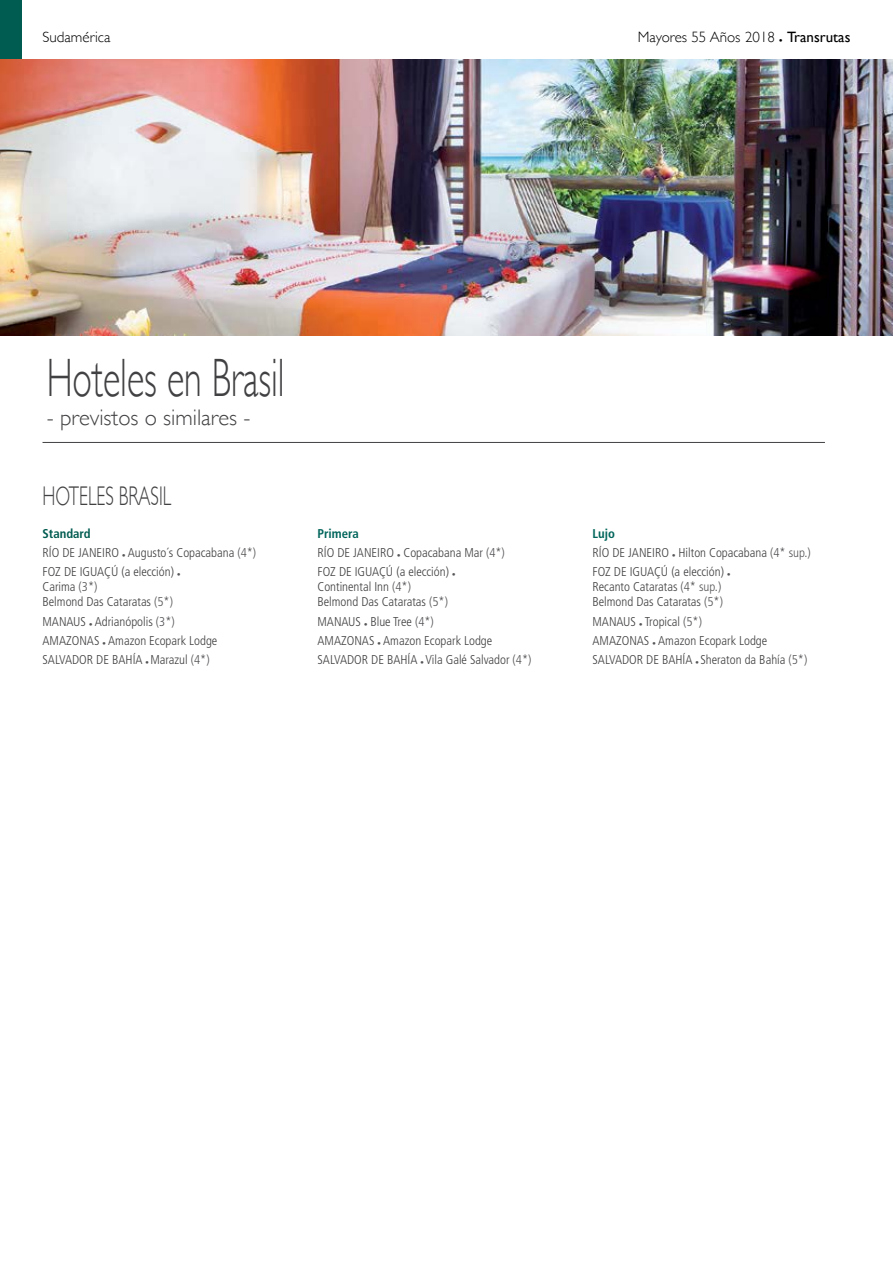
<style>
.page{position:relative;width:893px;height:1263px;background:#fff}
.page>*{position:absolute;margin:0;border:0;box-sizing:border-box;transform-origin:0 0}
.t1{font:300 54px "Gill Sans";color:#414042;scale:.67 1}
.t2{font:300 27px "Gill Sans";color:#414042;scale:.67 1}
.t3{font:300 22.5px "Gill Sans";color:#414042}
.t4{font:300 15px "Gill Sans";color:#000}
.t5{font:300 condensed 12.75px/19.2px "Frutiger";color:#414042}
.t6{font:4.5px "Wingdings";color:#565659}
.s1{font-weight:400}
.s2{font-weight:700;color:#005b50}
.s3{color:#565659}
.s4{font-weight:700;color:#00655b}
</style>
<div class="page">
<div style="left:0;top:0;width:21px;height:60px;background:#005b50"></div>
<img style="left:0;top:60px;width:893px;height:276px">
<hr style="left:43px;top:442px;width:782px;height:1px;background:#414042">
<p class="t4" style="left:43px;top:25px;width:70px">Sudamérica</p>
<p class="t4" style="left:638px;top:25px;width:214px">Mayores 55 Años 2018 ● <span class="s1">Transrutas</span></p>
<h1 class="t1" style="left:47px;top:336px;width:357px">Hoteles en Brasil</h1>
<h3 class="t3" style="left:47px;top:399px;width:205px">- previstos o similares -</h3>
<h2 class="t2" style="left:43px;top:474px;width:194px">HOTELES BRASIL</h2>
<p class="t5" style="left:43px;top:524px;width:215px"><span class="s2">Standard<br></span>RÍO DE JANEIRO <span class="s3">●</span> Augusto´s Copacabana <span class="s3">(4*)<br></span>FOZ DE IGUAÇÚ (a elección)</p>
<p class="t6" style="left:177px;top:572px;width:5px">●</p>
<p class="t5" style="left:43px;top:580px;width:132px;line-height:15px">Carima <span class="s3">(3*)<br></span>Belmond Das Cataratas <span class="s3">(5*)</span></p>
<p class="t5" style="left:43px;top:612px;width:176px">MANAUS <span class="s3">●</span> Adrianópolis <span class="s3">(3*)<br></span>AMAZONAS <span class="s3">●</span> Amazon Ecopark Lodge<br>SALVADOR DE BAHÍA <span class="s3">●</span> Marazul <span class="s3">(4*)</span></p>
<p class="t5" style="left:317px;top:524px;width:189px"><span class="s4">Primera<br></span>RÍO DE JANEIRO <span class="s3">●</span> Copacabana Mar <span class="s3">(4*)<br></span>FOZ DE IGUAÇÚ (a elección)</p>
<p class="t6" style="left:452px;top:572px;width:5px">●</p>
<p class="t5" style="left:317px;top:580px;width:132px;line-height:15px">Continental Inn <span class="s3">(4*)<br></span>Belmond Das Cataratas <span class="s3">(5*)</span></p>
<p class="t5" style="left:317px;top:612px;width:215px">MANAUS <span class="s3">●</span> Blue Tree <span class="s3">(4*)<br></span>AMAZONAS <span class="s3">●</span> Amazon Ecopark Lodge<br>SALVADOR DE BAHÍA <span class="s3">●</span> Vila Galé Salvador <span class="s3">(4*)</span></p>
<p class="t5" style="left:592px;top:524px;width:220px"><span class="s4">Lujo<br></span>RÍO DE JANEIRO <span class="s3">●</span> Hilton Copacabana <span class="s3">(4* sup.)<br></span>FOZ DE IGUAÇÚ (a elección)</p>
<p class="t6" style="left:727px;top:572px;width:5px">●</p>
<p class="t5" style="left:592px;top:580px;width:132px;line-height:15px">Recanto Cataratas <span class="s3">(4* sup.)<br></span>Belmond Das Cataratas <span class="s3">(5*)</span></p>
<p class="t5" style="left:592px;top:612px;width:216px">MANAUS <span class="s3">●</span> Tropical <span class="s3">(5*)<br></span>AMAZONAS <span class="s3">●</span> Amazon Ecopark Lodge<br>SALVADOR DE BAHÍA <span class="s3">●</span> Sheraton da Bahía <span class="s3">(5*)</span></p>
</div>
